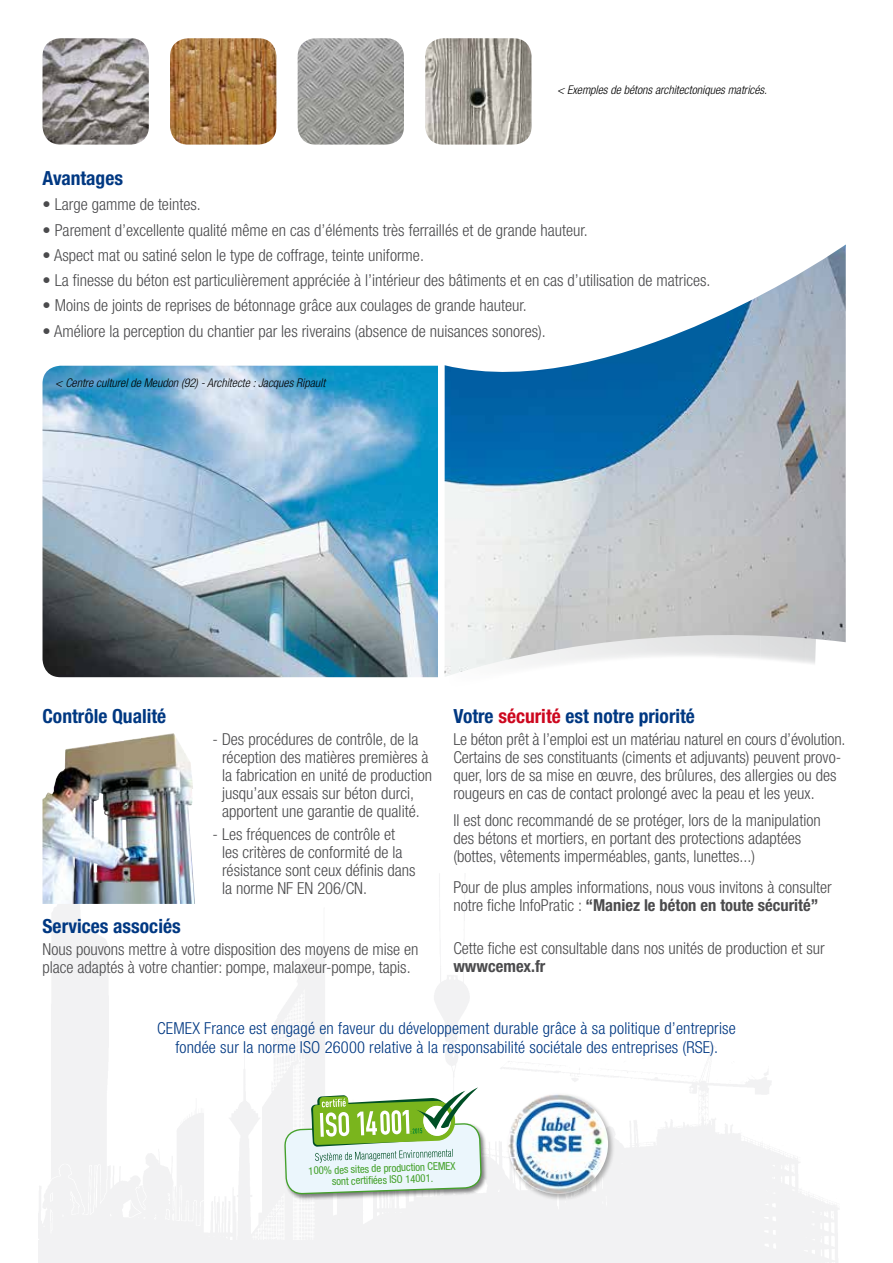
<style>
.page{position:relative;width:893px;height:1263px;background:#fff}
.page>*{position:absolute;margin:0;border:0;box-sizing:border-box;transform-origin:0 0}
.t1{font:700 condensed 19.5px "Helvetica Neue";color:#003882}
.t2{font:300 condensed 16.5px/18px "Helvetica Neue";color:#4b4b4d}
.t3{font:300 condensed 16.5px/19.5px "Helvetica Neue";letter-spacing:.01em;color:#003882;text-align:center}
.t4{font:700 condensed 16.5px "Helvetica Neue";color:#4b4b4d}
.t5{font:italic 300 condensed 12px "Helvetica Neue";color:#000}
.t6{font:condensed 10.8px/11.6px "Helvetica Neue";color:#44a12b;text-align:center}
.s1{color:#cd071e}
.s2{font-weight:700}
</style>
<div class="page">
<img style="left:445px;top:244px;width:401px;height:433px">
<div style="left:283px;top:1122px;width:205px;height:79px;background:#000;opacity:.5"></div>
<svg style="left:285px;top:1087px;width:196px;height:107px"></svg>
<div style="left:506px;top:1092px;width:109px;height:109px;background:#000;opacity:.3"></div>
<img style="left:508px;top:1094px;width:100px;height:100px;border-radius:50px">
<img style="left:43px;top:366px;width:395px;height:311px">
<img style="left:43px;top:733px;width:152px;height:171px">
<img style="left:43px;top:38px;width:106px;height:107px">
<img style="left:170px;top:38px;width:106px;height:107px">
<img style="left:298px;top:38px;width:106px;height:107px">
<img style="left:425px;top:38px;width:106px;height:107px">
<p class="t5" style="left:557px;top:83px;width:212px">&lt; Exemples de bétons architectoniques matricés.</p>
<p class="t1" style="left:43px;top:166px;width:82px">Avantages</p>
<p class="t2" style="left:43px;top:195px;width:160px">• Large gamme de teintes.</p>
<p class="t2" style="left:43px;top:221px;width:547px">• Parement d’excellente qualité même en cas d’éléments très ferraillés et de grande hauteur.</p>
<p class="t2" style="left:43px;top:246px;width:383px">• Aspect mat ou satiné selon le type de coffrage, teinte uniforme.</p>
<p class="t2" style="left:43px;top:271px;width:669px">• La finesse du béton est particulièrement appréciée à l’intérieur des bâtiments et en cas d’utilisation de matrices.</p>
<p class="t2" style="left:43px;top:296px;width:486px">• Moins de joints de reprises de bétonnage grâce aux coulages de grande hauteur.</p>
<p class="t2" style="left:43px;top:322px;width:505px">• Améliore la perception du chantier par les riverains (absence de nuisances sonores).</p>
<p class="t5" style="left:55px;top:376px;width:272px">&lt; Centre culturel de Meudon (92) - Architecte : Jacques Ripault</p>
<p class="t1" style="left:43px;top:704px;width:125px">Contrôle Qualité</p>
<p class="t2" style="left:222px;top:730px;width:212px;text-indent:-9px">- Des procédures de contrôle, de la réception des matières premières à la fabrication en unité de production jusqu’aux essais sur béton durci, apportent une garantie de qualité.</p>
<p class="t2" style="left:222px;top:825px;width:195px;text-indent:-9px">- Les fréquences de contrôle et les critères de conformité de la résistance sont ceux définis dans la norme NF EN 206/CN.</p>
<p class="t1" style="left:43px;top:914px;width:140px">Services associés</p>
<p class="t2" style="left:43px;top:940px;width:377px">Nous pouvons mettre à votre disposition des moyens de mise en place adaptés à votre chantier: pompe, malaxeur-pompe, tapis.</p>
<p class="t1" style="left:453px;top:704px;width:243px">Votre <span class="s1">sécurité</span> est notre priorité</p>
<p class="t2" style="left:453px;top:730px;width:394px">Le béton prêt à l’emploi est un matériau naturel en cours d’évolution.<br>Certains de ses constituants (ciments et adjuvants) peuvent provo&shy;quer, lors de sa mise en œuvre, des brûlures, des allergies ou des rougeurs en cas de contact prolongé avec la peau et les yeux.</p>
<p class="t2" style="left:453px;top:811px;width:369px">Il est donc recommandé de se protéger, lors de la manipulation des bétons et mortiers, en portant des protections adaptées (bottes, vêtements imperméables, gants, lunettes...)</p>
<p class="t2" style="left:453px;top:878px;width:380px">Pour de plus amples informations, nous vous invitons à consulter notre fiche InfoPratic : <span class="s2">“Maniez le béton en toute sécurité”</span></p>
<p class="t2" style="left:453px;top:939px;width:373px">Cette fiche est consultable dans nos unités de production et sur</p>
<p class="t4" style="left:453px;top:956px;width:94px">wwwcemex.fr</p>
<p class="t3" style="left:157px;top:1018px;width:580px">CEMEX France est engagé en faveur du développement durable grâce à sa politique d’entreprise fondée sur la norme ISO 26000 relative à la responsabilité sociétale des entreprises (RSE).</p>
<p class="t6" style="left:308px;top:1165px;width:149px;rotate:-2deg">100% des sites de production CEMEX sont certifi ées ISO 14001.</p>
</div>
